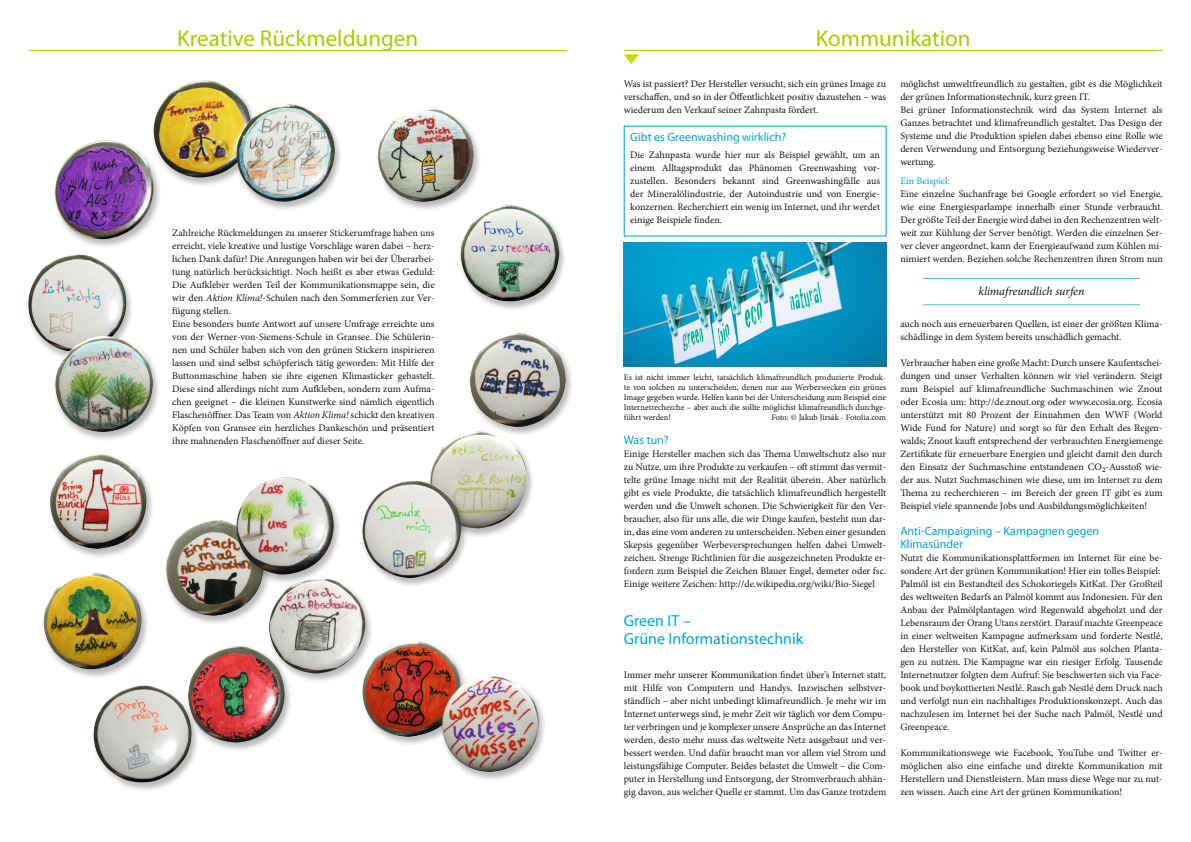
<style>
.page{position:relative;width:1191px;height:842px;background:#fff}
.page>*{position:absolute;margin:0;border:0;box-sizing:border-box;transform-origin:0 0}
.t1{font:23px "Myriad Pro";color:#adca00}
.t2{font:16px/18px "Myriad Pro";color:#00a3d4}
.t3{font:12px/13px "Myriad Pro";color:#00a3d4}
.t4{font:italic 12px "Minion Pro";letter-spacing:-.01em;color:#151616}
.t5{font:10px/13px "Minion Pro";color:#151616;text-align:justify}
.t6{font:10px "Minion Pro";color:#00a3d4}
.t7{font:8.5px/10px "Minion Pro";letter-spacing:-.005em;color:#151616;text-align:justify}
.s1{font-style:italic}
</style>
<div class="page">
<hr style="left:28px;top:50px;width:539px;height:1px;background:#adca00">
<div style="left:185px;top:645px;width:107px;height:108px;background:#151616;opacity:.3"></div>
<img style="left:188px;top:646px;width:97px;height:97px;border-radius:48px">
<div style="left:52px;top:139px;width:109px;height:110px;background:#151616;opacity:.3"></div>
<img style="left:55px;top:140px;width:99px;height:100px">
<div style="left:151px;top:80px;width:108px;height:107px;background:#151616;opacity:.3"></div>
<img style="left:154px;top:80px;width:97px;height:97px">
<div style="left:234px;top:103px;width:109px;height:109px;background:#151616;opacity:.3"></div>
<img style="left:236px;top:104px;width:99px;height:98px">
<div style="left:26px;top:254px;width:108px;height:108px;background:#151616;opacity:.3"></div>
<img style="left:37px;top:255px;width:39px;height:20px">
<div style="left:91px;top:685px;width:108px;height:107px;background:#151616;opacity:.3"></div>
<img style="left:104px;top:686px;width:41px;height:19px">
<div style="left:266px;top:578px;width:107px;height:106px;background:#151616;opacity:.3"></div>
<img style="left:269px;top:578px;width:97px;height:95px">
<div style="left:53px;top:335px;width:108px;height:107px;background:#151616;opacity:.3"></div>
<img style="left:55px;top:336px;width:98px;height:96px">
<div style="left:375px;top:107px;width:106px;height:105px;background:#151616;opacity:.3"></div>
<img style="left:377px;top:108px;width:97px;height:94px">
<div style="left:360px;top:641px;width:108px;height:106px;background:#151616;opacity:.3"></div>
<img style="left:362px;top:641px;width:99px;height:96px">
<div style="left:467px;top:332px;width:107px;height:105px;background:#151616;opacity:.3"></div>
<img style="left:470px;top:333px;width:96px;height:94px">
<div style="left:164px;top:519px;width:108px;height:107px;background:#151616;opacity:.3"></div>
<img style="left:166px;top:520px;width:98px;height:96px">
<div style="left:427px;top:430px;width:107px;height:108px;background:#151616;opacity:.3"></div>
<img style="left:430px;top:431px;width:97px;height:97px;border-radius:47px">
<div style="left:41px;top:572px;width:108px;height:107px;background:#151616;opacity:.3"></div>
<img style="left:43px;top:572px;width:98px;height:98px">
<div style="left:47px;top:453px;width:107px;height:106px;background:#151616;opacity:.3"></div>
<img style="left:50px;top:454px;width:96px;height:95px">
<div style="left:458px;top:204px;width:109px;height:108px;background:#151616;opacity:.3"></div>
<img style="left:460px;top:205px;width:99px;height:96px">
<div style="left:360px;top:480px;width:109px;height:108px;background:#151616;opacity:.3"></div>
<img style="left:362px;top:480px;width:99px;height:98px">
<div style="left:234px;top:476px;width:108px;height:108px;background:#151616;opacity:.3"></div>
<img style="left:236px;top:477px;width:98px;height:98px">
<div style="left:440px;top:675px;width:106px;height:107px;background:#151616;opacity:.3"></div>
<img style="left:442px;top:676px;width:97px;height:96px">
<img style="left:624px;top:243px;width:262px;height:123px">
<hr style="left:923px;top:278px;width:217px;height:1px;background:#4bb9df">
<hr style="left:923px;top:305px;width:217px;height:1px;background:#4bb9df">
<hr style="left:624px;top:50px;width:538px;height:1px;background:#adca00">
<svg style="left:624px;top:54px;width:15px;height:10px"></svg>
<h1 class="t1" style="left:177px;top:24px;width:242px">Kreative Rückmeldungen</h1>
<p class="t5" style="left:172px;top:227px;width:264px;text-align:left">Zahlreiche Rückmeldungen zu unserer Stickerumfrage haben uns erreicht, viele kreative und lustige Vorschläge waren dabei – herz&shy;lichen Dank dafür! Die Anregungen haben wir bei der Überarbei&shy;tung natürlich berücksichtigt. Noch heißt es aber etwas Geduld:<br>Die Aufkleber werden Teil der Kommunikationsmappe sein, die wir den <span class="s1">Aktion Klima!</span>-Schulen nach den Sommerferien zur Ver&shy;fügung stellen.<br>Eine besonders bunte Antwort auf unsere Umfrage erreichte uns von der Werner-von-Siemens-Schule in Gransee. Die Schülerin&shy;nen und Schüler haben sich von den grünen Stickern inspirieren lassen und sind selbst schöpferisch tätig geworden: Mit Hilfe der Buttonmaschine haben sie ihre eigenen Klimasticker gebastelt.<br>Diese sind allerdings nicht zum Aufkleben, sondern zum Aufma&shy;chen geeignet – die kleinen Kunstwerke sind nämlich eigentlich Flaschenöffner. Das Team von <span class="s1">Aktion Klima!</span> schickt den kreativen Köpfen von Gransee ein herzliches Dankeschön und präsentiert ihre mahnenden Flaschenöffner auf dieser Seite.</p>
<h1 class="t1" style="left:815px;top:24px;width:156px">Kommunikation</h1>
<p class="t5" style="left:624px;top:77px;width:264px">Was ist passiert? Der Hersteller versucht, sich ein grünes Image zu verschaffen, und so in der Öffentlichkeit positiv dazustehen – was wiederum den Verkauf seiner Zahnpasta fördert.</p>
<p class="t3" style="left:630px;top:131px;width:157px">Gibt es Greenwashing wirklich?</p>
<p class="t5" style="left:630px;top:149px;width:251px">Die Zahnpasta wurde hier nur als Beispiel gewählt, um an einem Alltagsprodukt das Phänomen Greenwashing vor&shy;zustellen. Besonders bekannt sind Greenwashingfälle aus der Mineralölindustrie, der Autoindustrie und von Energie&shy;konzernen. Recherchiert ein wenig im Internet, und ihr werdet einige Beispiele finden.</p>
<p class="t7" style="left:624px;top:372px;width:264px">Es ist nicht immer leicht, tatsächlich klimafreundlich produzierte Produk&shy;te von solchen zu unterscheiden, denen nur aus Werbezwecken ein grünes Image gegeben wurde. Helfen kann bei der Unterscheidung zum Beispiel eine Internetrecherche – aber auch die sollte möglichst klimafreundlich durchge&shy;führt werden!</p>
<p class="t7" style="left:771px;top:412px;width:116px">Foto: © Jakub Jirsák - Fotolia.com</p>
<p class="t3" style="left:624px;top:434px;width:46px">Was tun?</p>
<p class="t5" style="left:624px;top:448px;width:264px">Einige Hersteller machen sich das Thema Umweltschutz also nur zu Nutze, um ihre Produkte zu verkaufen – oft stimmt das vermit&shy;telte grüne Image nicht mit der Realität überein. Aber natürlich gibt es viele Produkte, die tatsächlich klimafreundlich hergestellt werden und die Umwelt schonen. Die Schwierigkeit für den Ver&shy;braucher, also für uns alle, die wir Dinge kaufen, besteht nun dar&shy;in, das eine vom anderen zu unterscheiden. Neben einer gesunden Skepsis gegenüber Werbeversprechungen helfen dabei Umwelt&shy;zeichen. Strenge Richtlinien für die ausgezeichneten Produkte er&shy;fordern zum Beispiel die Zeichen Blauer Engel, demeter oder fsc.<br>Einige weitere Zeichen: http://de.wikipedia.org/wiki/Bio-Siegel</p>
<h2 class="t2" style="left:624px;top:611px;width:181px">Green IT –<br>Grüne Informationstechnik</h2>
<p class="t5" style="left:624px;top:669px;width:264px">Immer mehr unserer Kommunikation findet über’s Internet statt, mit Hilfe von Computern und Handys. Inzwischen selbstver&shy;ständlich – aber nicht unbedingt klimafreundlich. Je mehr wir im Internet unterwegs sind, je mehr Zeit wir täglich vor dem Compu&shy;ter verbringen und je komplexer unsere Ansprüche an das Internet werden, desto mehr muss das weltweite Netz ausgebaut und ver&shy;bessert werden. Und dafür braucht man vor allem viel Strom und leistungsfähige Computer. Beides belastet die Umwelt – die Com&shy;puter in Herstellung und Entsorgung, der Stromverbrauch abhän&shy;gig davon, aus welcher Quelle er stammt. Um das Ganze trotzdem</p>
<p class="t5" style="left:900px;top:77px;width:264px;text-align:left">möglichst umweltfreundlich zu gestalten, gibt es die Möglichkeit der grünen Informationstechnik, kurz green IT.<br>Bei grüner Informationstechnik wird das System Internet als Ganzes betrachtet und klimafreundlich gestaltet. Das Design der Systeme und die Produktion spielen dabei ebenso eine Rolle wie deren Verwendung und Entsorgung beziehungsweise Wiederver&shy;wertung.</p>
<p class="t6" style="left:900px;top:174px;width:51px">Ein Beispiel:</p>
<p class="t5" style="left:900px;top:188px;width:264px">Eine einzelne Suchanfrage bei Google erfordert so viel Energie, wie eine Energiesparlampe innerhalb einer Stunde verbraucht.<br>Der größte Teil der Energie wird dabei in den Rechenzentren welt&shy;weit zur Kühlung der Server benötigt. Werden die einzelnen Ser&shy;ver clever angeordnet, kann der Energieaufwand zum Kühlen mi&shy;nimiert werden. Beziehen solche Rechenzentren ihren Strom nun</p>
<p class="t4" style="left:978px;top:283px;width:108px">klimafreundlich surfen</p>
<p class="t5" style="left:900px;top:318px;width:264px">auch noch aus erneuerbaren Quellen, ist einer der größten Klima&shy;schädlinge in dem System bereits unschädlich gemacht.</p>
<p class="t5" style="left:900px;top:357px;width:264px">Verbraucher haben eine große Macht: Durch unsere Kaufentschei&shy;dungen und unser Verhalten können wir viel verändern. Steigt zum Beispiel auf klimafreundliche Suchmaschinen wie Znout oder Ecosia um: http://de.znout.org oder www.ecosia.org. Ecosia unterstützt mit 80 Prozent der Einnahmen den WWF (World Wide Fund for Nature) und sorgt so für den Erhalt des Regen&shy;walds; Znout kauft entsprechend der verbrauchten Energiemenge Zertifikate für erneuerbare Energien und gleicht damit den durch den Einsatz der Suchmaschine entstandenen CO<sub>2</sub>-Ausstoß wie&shy;der aus. Nutzt Suchmaschinen wie diese, um im Internet zu dem Thema zu recherchieren – im Bereich der green IT gibt es zum Beispiel viele spannende Jobs und Ausbildungsmöglichkeiten!</p>
<p class="t3" style="left:900px;top:525px;width:200px">Anti-Campaigning – Kampagnen gegen<br>Klimasünder</p>
<p class="t5" style="left:900px;top:552px;width:264px;text-align:left">Nutzt die Kommunikationsplattformen im Internet für eine be&shy;sondere Art der grünen Kommunikation! Hier ein tolles Beispiel:<br>Palmöl ist ein Bestandteil des Schokoriegels KitKat. Der Großteil des weltweiten Bedarfs an Palmöl kommt aus Indonesien. Für den Anbau der Palmölplantagen wird Regenwald abgeholzt und der Lebensraum der Orang Utans zerstört. Darauf machte Greenpeace in einer weltweiten Kampagne aufmerksam und forderte Nestlé, den Hersteller von KitKat, auf, kein Palmöl aus solchen Planta&shy;gen zu nutzen. Die Kampagne war ein riesiger Erfolg. Tausende Internetnutzer folgten dem Aufruf: Sie beschwerten sich via Face&shy;book und boykottierten Nestlé. Rasch gab Nestlé dem Druck nach und verfolgt nun ein nachhaltiges Produktionskonzept. Auch das nachzulesen im Internet bei der Suche nach Palmöl, Nestlé und Greenpeace.</p>
<p class="t5" style="left:900px;top:747px;width:264px">Kommunikationswege wie Facebook, YouTube und Twitter er&shy;möglichen also eine einfache und direkte Kommunikation mit Herstellern und Dienstleistern. Man muss diese Wege nur zu nut&shy;zen wissen. Auch eine Art der grünen Kommunikation!</p>
</div>
